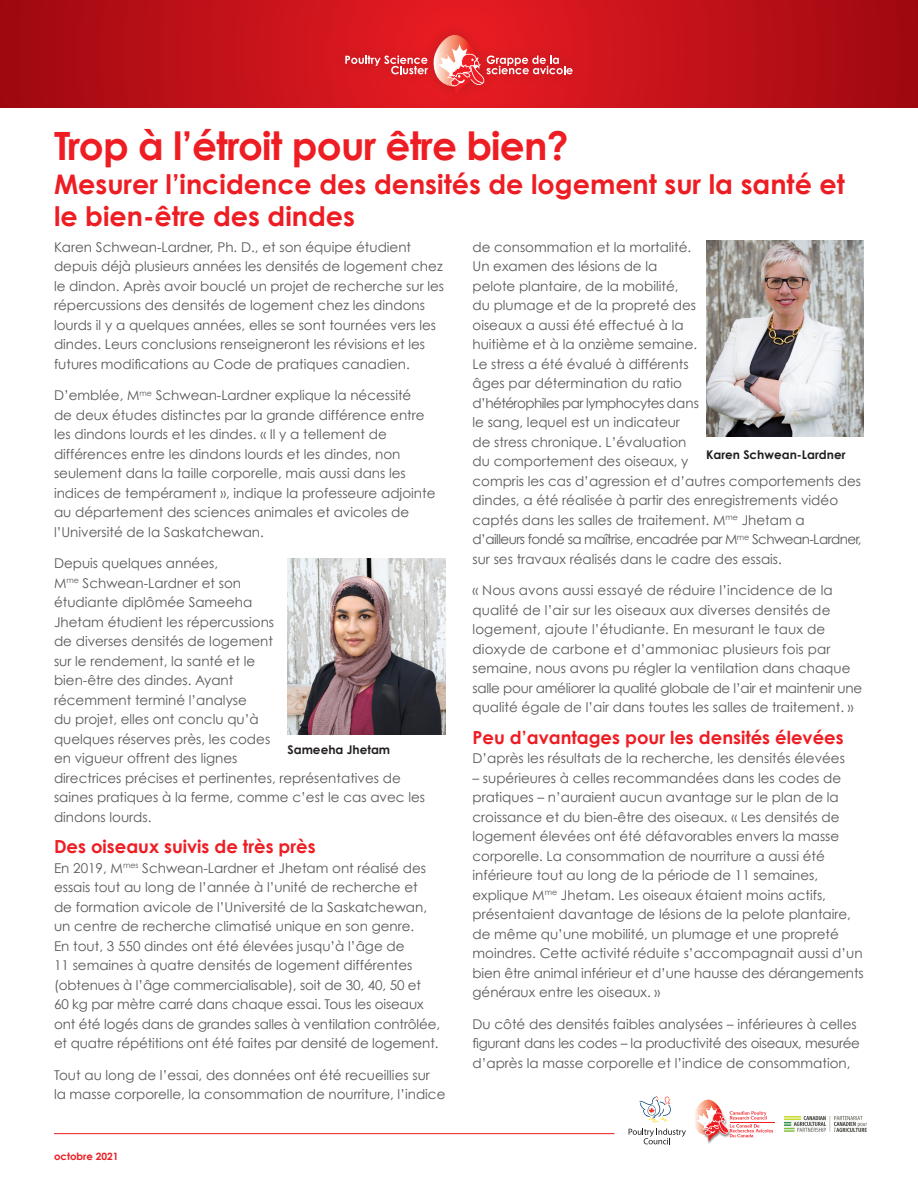
<style>
.page{position:relative;width:918px;height:1188px;background:#fff}
.page>*{position:absolute;margin:0;border:0;box-sizing:border-box;transform-origin:0 0}
.t1{font:700 39px "Century Gothic";letter-spacing:-.02em;color:#ee1d23}
.t2{font:700 27px/32.4px "Century Gothic";color:#ee1d23}
.t3{font:700 18px "Century Gothic";color:#ee1d23}
.t4{font:13.5px/19.5px "Century Gothic";color:#57585a}
.t5{font:700 12px "Century Gothic";color:#231f20}
.t6{font:700 10.05px "Century Gothic";color:#ee1d23}
</style>
<div class="page">
<hr style="left:54px;top:1133px;width:560px;height:1px;background:#ee1d23">
<hr style="left:730px;top:1122px;width:45px;height:1px;background:#ee1d23">
<svg style="left:695px;top:1100px;width:78px;height:41px"></svg>
<img style="left:785px;top:1116px;width:81px;height:16px">
<svg style="left:629px;top:1096px;width:57px;height:48px"></svg>
<img style="left:288px;top:559px;width:158px;height:175px">
<img style="left:706px;top:241px;width:158px;height:196px">
<svg style="left:0;top:0;width:918px;height:108px"></svg>
<div style="left:332px;top:22px;width:253px;height:84px;background:#dd1920"></div>
<svg style="left:345px;top:35px;width:228px;height:58px"></svg>
<p class="t1" style="left:54px;top:122px;width:516px">Trop à l’étroit pour être bien?</p>
<p class="t2" style="left:54px;top:167px;width:792px">Mesurer l’incidence des densités de logement sur la santé et le bien-être des dindes</p>
<p class="t4" style="left:54px;top:237px;width:392px">Karen Schwean-Lardner, Ph. D., et son équipe étudient depuis déjà plusieurs années les densités de logement chez le dindon. Après avoir bouclé un projet de recherche sur les répercussions des densités de logement chez les dindons lourds il y a quelques années, elles se sont tournées vers les dindes. Leurs conclusions renseigneront les révisions et les futures modifications au Code de pratiques canadien.</p>
<p class="t4" style="left:54px;top:385px;width:383px">D’emblée, M<sup>me</sup> Schwean-Lardner explique la nécessité<br>de deux études distinctes par la grande différence entre les dindons lourds et les dindes. « Il y a tellement de différences entre les dindons lourds et les dindes, non seulement dans la taille corporelle, mais aussi dans les indices de tempérament », indique la professeure adjointe au département des sciences animales et avicoles de l’Université de la Saskatchewan.</p>
<p class="t4" style="left:54px;top:553px;width:373px">Depuis quelques années,<br>M<sup>me</sup> Schwean-Lardner et son<br>étudiante diplômée Sameeha<br>Jhetam étudient les répercussions<br>de diverses densités de logement<br>sur le rendement, la santé et le<br>bien-être des dindes. Ayant<br>récemment terminé l’analyse<br>du projet, elles ont conclu qu’à<br>quelques réserves près, les codes<br>en vigueur offrent des lignes<br>directrices précises et pertinentes, représentatives de saines pratiques à la ferme, comme c’est le cas avec les dindons lourds.</p>
<p class="t3" style="left:54px;top:835px;width:263px">Des oiseaux suivis de très près</p>
<p class="t4" style="left:54px;top:858px;width:388px">En 2019, M<sup>mes</sup> Schwean-Lardner et Jhetam ont réalisé des essais tout au long de l’année à l’unité de recherche et<br>de formation avicole de l’Université de la Saskatchewan, un centre de recherche climatisé unique en son genre.<br>En tout, 3 550 dindes ont été élevées jusqu’à l’âge de<br>11 semaines à quatre densités de logement différentes (obtenues à l’âge commercialisable), soit de 30, 40, 50 et<br>60 kg par mètre carré dans chaque essai. Tous les oiseaux ont été logés dans de grandes salles à ventilation contrôlée, et quatre répétitions ont été faites par densité de logement.</p>
<p class="t4" style="left:54px;top:1065px;width:393px">Tout au long de l’essai, des données ont été recueillies sur<br>la masse corporelle, la consommation de nourriture, l’indice</p>
<p class="t5" style="left:288px;top:742px;width:104px">Sameeha Jhetam</p>
<p class="t6" style="left:54px;top:1150px;width:66px">octobre 2021</p>
<p class="t4" style="left:472px;top:237px;width:391px">de consommation et la mortalité.<br>Un examen des lésions de la<br>pelote plantaire, de la mobilité,<br>du plumage et de la propreté des<br>oiseaux a aussi été effectué à la<br>huitième et à la onzième semaine.<br>Le stress a été évalué à différents<br>âges par détermination du ratio<br>d’hétérophiles par lymphocytes dans<br>le sang, lequel est un indicateur<br>de stress chronique. L’évaluation<br>du comportement des oiseaux, y<br>compris les cas d’agression et d’autres comportements des dindes, a été réalisée à partir des enregistrements vidéo captés dans les salles de traitement. M<sup>me</sup> Jhetam a<br>d’ailleurs fondé sa maîtrise, encadrée par M<sup>me</sup> Schwean-Lardner, sur ses travaux réalisés dans le cadre des essais.</p>
<p class="t4" style="left:472px;top:580px;width:391px">« Nous avons aussi essayé de réduire l’incidence de la qualité de l’air sur les oiseaux aux diverses densités de logement, ajoute l’étudiante. En mesurant le taux de dioxyde de carbone et d’ammoniac plusieurs fois par semaine, nous avons pu régler la ventilation dans chaque salle pour améliorer la qualité globale de l’air et maintenir une qualité égale de l’air dans toutes les salles de traitement. »</p>
<p class="t3" style="left:472px;top:726px;width:373px">Peu d’avantages pour les densités élevées</p>
<p class="t4" style="left:472px;top:748px;width:374px">D’après les résultats de la recherche, les densités élevées</p>
<p class="t4" style="left:472px;top:768px;width:393px">– supérieures à celles recommandées dans les codes de pratiques – n’auraient aucun avantage sur le plan de la croissance et du bien-être des oiseaux. « Les densités de logement élevées ont été défavorables envers la masse corporelle. La consommation de nourriture a aussi été inférieure tout au long de la période de 11 semaines, explique M<sup>me</sup> Jhetam. Les oiseaux étaient moins actifs, présentaient davantage de lésions de la pelote plantaire, de même qu’une mobilité, un plumage et une propreté moindres. Cette activité réduite s’accompagnait aussi d’un bien être animal inférieur et d’une hausse des dérangements généraux entre les oiseaux. »</p>
<p class="t4" style="left:472px;top:1014px;width:389px">Du côté des densités faibles analysées – inférieures à celles figurant dans les codes – la productivité des oiseaux, mesurée d’après la masse corporelle et l’indice de consommation,</p>
<p class="t5" style="left:706px;top:447px;width:141px">Karen Schwean-Lardner</p>
</div>
